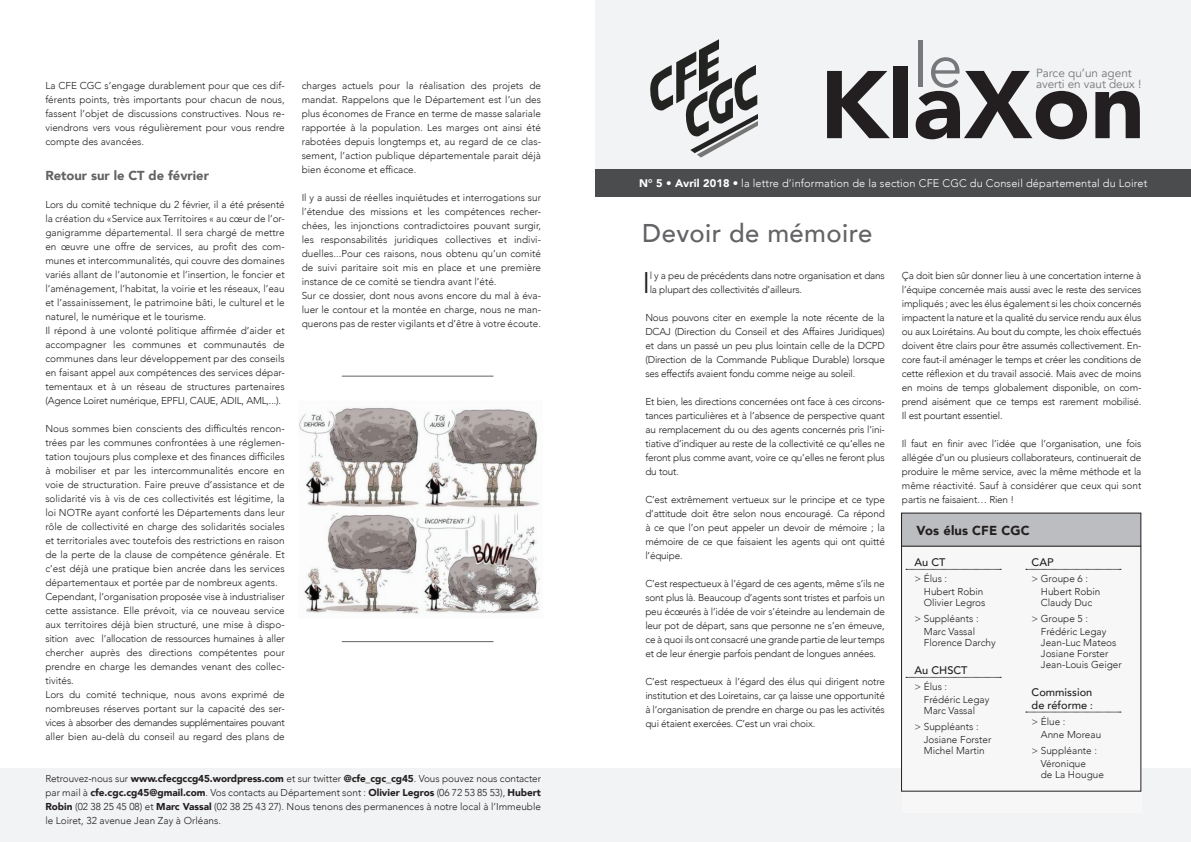
<style>
.page{position:relative;width:1191px;height:842px;background:#fff}
.page>*{position:absolute;margin:0;border:0;box-sizing:border-box;transform-origin:0 0}
.t1{font:900 94.9px "Avenir";color:#231f20}
.t2{font:62.1px "Avenir";color:#76787b}
.t3{font:300 29.8px "Avenir";color:#231f20}
.t4{font:500 25.6px "Avenir";letter-spacing:.015em;color:#636366}
.t5{font:900 13px "Avenir";color:#636366}
.t6{font:900 13px "Avenir";letter-spacing:.01em;color:#231f20}
.t7{font:11.8px/11.5px "Avenir";letter-spacing:-.005em;color:#76787b}
.t8{font:300 11px "Avenir";letter-spacing:.01em;color:#fff}
.t9{font:500 11px/13px "Avenir";color:#231f20}
.t10{font:300 10px/14px "Avenir";color:#231f20}
.t11{font:300 10px/14px "Avenir";letter-spacing:-.02em;color:#231f20}
.s1{font-weight:900}
.s2{font-size:10px}
</style>
<div class="page">
<div style="left:595px;top:0;width:596px;height:172px;background:#f2f3f4"></div>
<svg style="left:650px;top:39px;width:108px;height:119px"></svg>
<div style="left:595px;top:169px;width:596px;height:28px;background:#4b4c4d"></div>
<div style="left:0;top:768px;width:1191px;height:74px;background:#f2f3f4"></div>
<div style="left:902px;top:545px;width:239px;height:268px;background:#f7f7f8"></div>
<svg style="left:906px;top:569px;width:95px;height:1px"></svg>
<div style="left:901px;top:513px;width:240px;height:33px;background:#bcbdc0"></div>
<svg style="left:1025px;top:712px;width:96px;height:1px"></svg>
<svg style="left:1025px;top:569px;width:96px;height:1px"></svg>
<svg style="left:906px;top:677px;width:95px;height:1px"></svg>
<img style="left:299px;top:407px;width:241px;height:207px">
<hr style="left:342px;top:376px;width:151px;height:1px;background:#636366">
<hr style="left:342px;top:641px;width:151px;height:1px;background:#636366">
<hr style="left:901px;top:546px;width:240px;height:1px;background:#231f20">
<p class="t10" style="left:45px;top:78px;width:241px;text-align:justify">La CFE CGC s’engage durablement pour que ces dif&shy;férents points, très importants pour chacun de nous, fassent l’objet de discussions constructives. Nous re&shy;viendrons vers vous régulièrement pour vous rendre compte des avancées.</p>
<h3 class="t5" style="left:45px;top:164px;width:165px">Retour sur le CT de février</h3>
<p class="t10" style="left:45px;top:197px;width:241px">Lors du comité technique du 2 février, il a été présenté la création du «Service aux Territoires « au cœur de l’or&shy;ganigramme départemental. Il sera chargé de mettre en œuvre une offre de services, au profit des com&shy;munes et intercommunalités, qui couvre des domaines variés allant de l’autonomie et l’insertion, le foncier et l’aménagement, l’habitat, la voirie et les réseaux, l’eau et l’assainissement, le patrimoine bâti, le culturel et le naturel, le numérique et le tourisme.<br>Il répond à une volonté politique affirmée d’aider et accompagner les communes et communautés de communes dans leur développement par des conseils en faisant appel aux compétences des services dépar&shy;tementaux et à un réseau de structures partenaires (Agence Loiret numérique, EPFLI, CAUE, ADIL, AML,...).</p>
<p class="t10" style="left:45px;top:421px;width:241px">Nous sommes bien conscients des difficultés rencon&shy;trées par les communes confrontées à une réglemen&shy;tation toujours plus complexe et des finances difficiles à mobiliser et par les intercommunalités encore en voie de structuration. Faire preuve d’assistance et de solidarité vis à vis de ces collectivités est légitime, la loi NOTRe ayant conforté les Départements dans leur rôle de collectivité en charge des solidarités sociales et territoriales avec toutefois des restrictions en raison de la perte de la clause de compétence générale. Et c’est déjà une pratique bien ancrée dans les services départementaux et portée par de nombreux agents.<br>Cependant, l’organisation proposée vise à industrialiser cette assistance. Elle prévoit, via ce nouveau service aux territoires déjà bien structuré, une mise à dispo&shy;sition avec l’allocation de ressources humaines à aller chercher auprès des directions compétentes pour prendre en charge les demandes venant des collec&shy;tivités.<br>Lors du comité technique, nous avons exprimé de nombreuses réserves portant sur la capacité des ser&shy;vices à absorber des demandes supplémentaires pouvant aller bien au-delà du conseil au regard des plans de</p>
<p class="t10" style="left:302px;top:78px;width:241px;text-align:justify">charges actuels pour la réalisation des projets de mandat. Rappelons que le Département est l’un des plus économes de France en terme de masse salariale rapportée à la population. Les marges ont ainsi été rabotées depuis longtemps et, au regard de ce clas&shy;sement, l’action publique départementale parait déjà bien économe et efficace.</p>
<p class="t10" style="left:302px;top:190px;width:241px">Il y a aussi de réelles inquiétudes et interrogations sur l’étendue des missions et les compétences recher&shy;chées, les injonctions contradictoires pouvant surgir, les responsabilités juridiques collectives et indivi&shy;duelles...Pour ces raisons, nous obtenu qu’un comité de suivi paritaire soit mis en place et une première instance de ce comité se tiendra avant l’été.<br>Sur ce dossier, dont nous avons encore du mal à éva&shy;luer le contour et la montée en charge, nous ne man&shy;querons pas de rester vigilants et d’être à votre écoute.</p>
<p class="t10" style="left:45px;top:771px;width:497px;text-align:justify">Retrouvez-nous sur <span class="s1">www.cfecgccg45.wordpress.com</span> et sur twitter <span class="s1">@cfe_cgc_cg45</span>. Vous pouvez nous contacter par mail à <span class="s1">cfe.cgc.cg45@gmail.com</span>. Vos contacts au Département sont : <span class="s1">Olivier Legros</span> (06 72 53 85 53), <span class="s1">Hubert Robin</span> (02 38 25 45 08) et <span class="s1">Marc Vassal</span> (02 38 25 43 27). Nous tenons des permanences à notre local à l’Immeuble le Loiret, 32 avenue Jean Zay à Orléans.</p>
<h2 class="t2" style="left:913px;top:29px;width:51px">le</h2>
<h1 class="t1" style="left:819px;top:24px;width:327px">KlaXon</h1>
<p class="t7" style="left:1036px;top:67px;width:107px">Parce qu’un agent averti en vaut deux !</p>
<p class="t8" style="left:639px;top:176px;width:510px"><span class="s1">N° 5 • Avril 2018</span> • la lettre d’information de la section CFE CGC du Conseil départemental du Loiret</p>
<h3 class="t4" style="left:642px;top:211px;width:231px">Devoir de mémoire</h3>
<h3 class="t3" style="left:642px;top:265px;width:9px">I</h3>
<p class="t11" style="left:649px;top:268px;width:237px">l y a peu de précédents dans notre organisation et dans la plupart des collectivités d’ailleurs.</p>
<p class="t10" style="left:645px;top:310px;width:241px;text-align:justify">Nous pouvons citer en exemple la note récente de la DCAJ (Direction du Conseil et des Affaires Juridiques) et dans un passé un peu plus lointain celle de la DCPD (Direction de la Commande Publique Durable) lorsque ses effectifs avaient fondu comme neige au soleil.</p>
<p class="t10" style="left:645px;top:394px;width:241px;text-align:justify">Et bien, les directions concernées ont face à ces circons&shy;tances particulières et à l’absence de perspective quant au remplacement du ou des agents concernés pris l’ini&shy;tiative d’indiquer au reste de la collectivité ce qu’elles ne feront plus comme avant, voire ce qu’elles ne feront plus du tout.</p>
<p class="t10" style="left:645px;top:492px;width:241px;text-align:justify">C’est extrêmement vertueux sur le principe et ce type d’attitude doit être selon nous encouragé. Ca répond à ce que l’on peut appeler un devoir de mémoire ; la mémoire de ce que faisaient les agents qui ont quitté l’équipe.</p>
<p class="t10" style="left:645px;top:576px;width:241px;text-align:justify">C’est respectueux à l’égard de ces agents, même s’ils ne sont plus là. Beaucoup d’agents sont tristes et parfois un peu écœurés à l’idée de voir s’éteindre au lendemain de leur pot de départ, sans que personne ne s’en émeuve, ce à quoi ils ont consacré une grande partie de leur temps et de leur énergie parfois pendant de longues années.</p>
<p class="t10" style="left:645px;top:674px;width:241px;text-align:justify">C’est respectueux à l’égard des élus qui dirigent notre institution et des Loiretains, car ça laisse une opportunité à l’organisation de prendre en charge ou pas les activités qui étaient exercées. C’est un vrai choix.</p>
<p class="t10" style="left:902px;top:268px;width:241px;text-align:justify">Ça doit bien sûr donner lieu à une concertation interne à l’équipe concernée mais aussi avec le reste des services impliqués ; avec les élus également si les choix concernés impactent la nature et la qualité du service rendu aux élus ou aux Loirétains. Au bout du compte, les choix effectués doivent être clairs pour être assumés collectivement. En&shy;core faut-il aménager le temps et créer les conditions de cette réflexion et du travail associé. Mais avec de moins en moins de temps globalement disponible, on com&shy;prend aisément que ce temps est rarement mobilisé.<br>Il est pourtant essentiel.</p>
<p class="t10" style="left:902px;top:436px;width:241px;text-align:justify">Il faut en finir avec l’idée que l’organisation, une fois allégée d’un ou plusieurs collaborateurs, continuerait de produire le même service, avec la même méthode et la même réactivité. Sauf à considérer que ceux qui sont partis ne faisaient… Rien !</p>
<h3 class="t6" style="left:916px;top:519px;width:114px">Vos élus CFE CGC</h3>
<p class="t9" style="left:914px;top:555px;width:32px">Au CT</p>
<p class="t10" style="left:923px;top:572px;width:61px;line-height:13px;text-indent:-9px">&gt; Élus :<br>Hubert Robin</p>
<p class="t10" style="left:914px;top:595px;width:72px;line-height:16px;text-indent:9px">Olivier Legros &gt; Suppléants :</p>
<p class="t10" style="left:923px;top:626px;width:73px;line-height:11px">Marc Vassal<br>Florence Darchy</p>
<p class="t9" style="left:914px;top:663px;width:54px">Au CHSCT</p>
<p class="t10" style="left:923px;top:680px;width:67px;line-height:13px;text-indent:-9px">&gt; Élus :<br>Frédéric Legay</p>
<p class="t10" style="left:914px;top:703px;width:66px;line-height:16px;text-align:center">Marc Vassal<br>&gt; Suppléants :</p>
<p class="t10" style="left:923px;top:734px;width:69px;line-height:11px">Josiane Forster<br>Michel Martin</p>
<p class="t9" style="left:1031px;top:555px;width:24px">CAP</p>
<p class="t10" style="left:1040px;top:572px;width:61px;line-height:13px;text-indent:-9px">&gt; Groupe 6 :<br>Hubert Robin</p>
<p class="t10" style="left:1031px;top:595px;width:62px;line-height:16px;text-indent:9px">Claudy Duc &gt; Groupe 5 :</p>
<p class="t10" style="left:1040px;top:626px;width:82px;line-height:11px">Frédéric Legay<br>Jean-Luc Mateos<br>Josiane Forster<br>Jean-Louis Geiger</p>
<p class="t9" style="left:1031px;top:685px;width:63px">Commission de réforme <span class="s2">:</span></p>
<p class="t10" style="left:1040px;top:715px;width:62px;line-height:13px;text-indent:-9px">&gt; Élue :<br>Anne Moreau</p>
<p class="t10" style="left:1031px;top:744px;width:67px;line-height:13px;text-align:center">&gt; Suppléante :<br>Véronique</p>
<p class="t10" style="left:1040px;top:768px;width:65px">de La Hougue</p>
</div>
